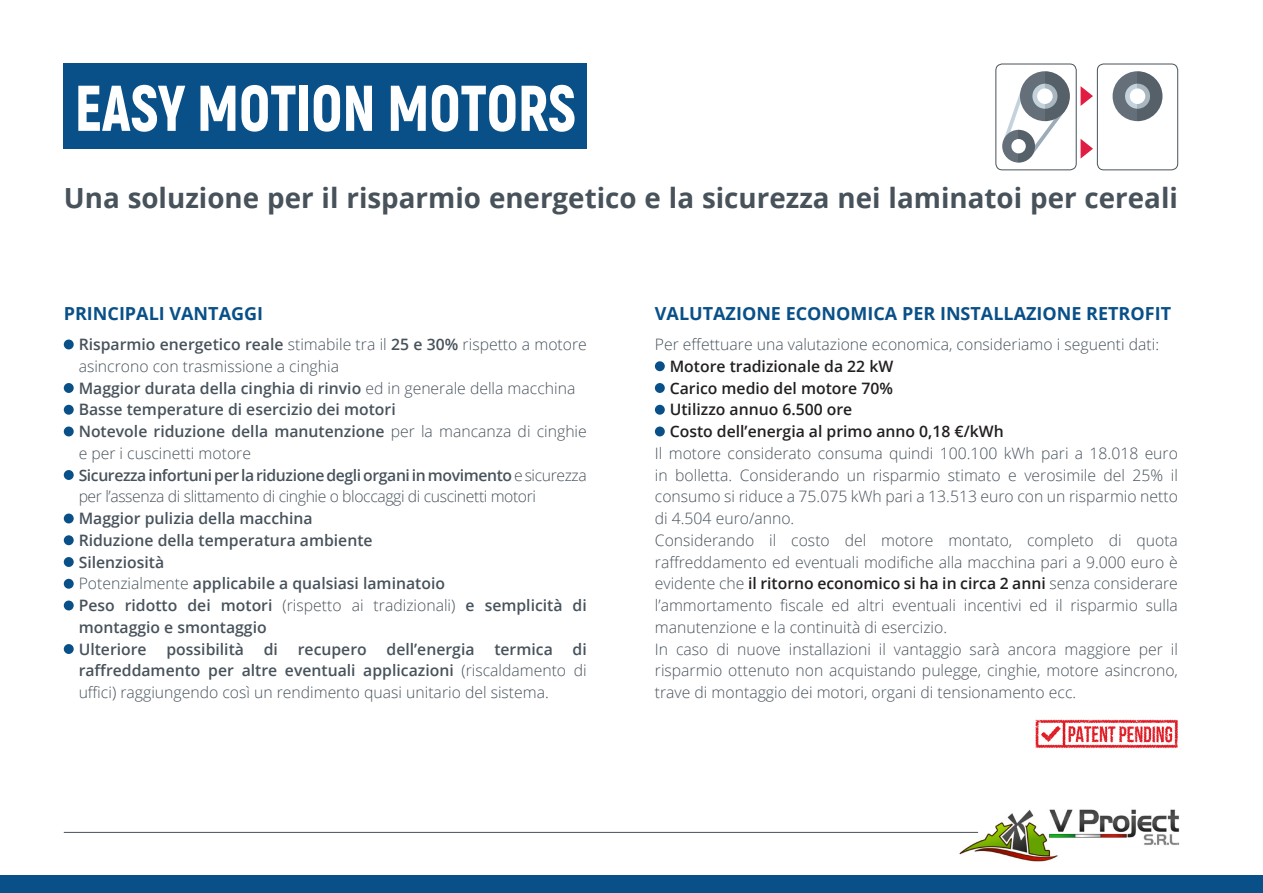
<style>
.page{position:relative;width:1263px;height:893px;background:#fff}
.page>*{position:absolute;margin:0;border:0;box-sizing:border-box;transform-origin:0 0}
.t1{font:900 64.5px "Akrobat";color:#fff;scale:.9 1}
.t2{font:700 27.75px "Open Sans";color:#47525b}
.t3{font:700 18px "Open Sans";color:#095088}
.t4{font:300 15.75px/21.8px "Open Sans";color:#47525b;text-align:justify}
.t5{font:600 15.75px/21.8px "Open Sans";color:#47525b}
.t6{font:300 15.75px/21.8px "Open Sans";letter-spacing:-.025em;color:#47525b}
.t7{font:600 15.75px "Open Sans";color:#231f20}
.s1{font-weight:600}
.s2{font-weight:300}
.s3{font-weight:600;color:#231f20}
</style>
<div class="page">
<div style="left:0;top:876px;width:1263px;height:17px;background:#095088"></div>
<div style="left:64px;top:339px;width:10px;height:10px;background:#095088;border-radius:50%"></div>
<div style="left:64px;top:383px;width:10px;height:10px;background:#095088;border-radius:50%"></div>
<div style="left:64px;top:405px;width:10px;height:10px;background:#095088;border-radius:50%"></div>
<div style="left:64px;top:426px;width:10px;height:10px;background:#095088;border-radius:50%"></div>
<div style="left:64px;top:470px;width:10px;height:10px;background:#095088;border-radius:50%"></div>
<div style="left:64px;top:513px;width:10px;height:10px;background:#095088;border-radius:50%"></div>
<div style="left:64px;top:535px;width:10px;height:10px;background:#095088;border-radius:50%"></div>
<div style="left:64px;top:557px;width:10px;height:10px;background:#095088;border-radius:50%"></div>
<div style="left:64px;top:579px;width:10px;height:10px;background:#095088;border-radius:50%"></div>
<div style="left:64px;top:600px;width:10px;height:10px;background:#095088;border-radius:50%"></div>
<div style="left:64px;top:644px;width:10px;height:10px;background:#095088;border-radius:50%"></div>
<div style="left:655px;top:361px;width:10px;height:10px;background:#095088;border-radius:50%"></div>
<div style="left:655px;top:383px;width:10px;height:10px;background:#095088;border-radius:50%"></div>
<div style="left:655px;top:405px;width:10px;height:10px;background:#095088;border-radius:50%"></div>
<div style="left:655px;top:426px;width:10px;height:10px;background:#095088;border-radius:50%"></div>
<img style="left:958px;top:809px;width:221px;height:53px">
<hr style="left:64px;top:832px;width:914px;height:1px;background:#47525b">
<img style="left:1035px;top:719px;width:143px;height:30px">
<div style="left:64px;top:64px;width:523px;height:85px;background:#095088"></div>
<div style="left:996px;top:64px;width:80px;height:106px;border:1px solid #47525b;border-radius:6px"></div>
<svg style="left:1002px;top:71px;width:68px;height:92px"></svg>
<svg style="left:1018px;top:130px;width:17px;height:33px"></svg>
<div style="left:1097px;top:64px;width:81px;height:106px;border:1px solid #47525b;border-radius:6px"></div>
<svg style="left:1112px;top:71px;width:50px;height:50px"></svg>
<svg style="left:1137px;top:84px;width:13px;height:25px"></svg>
<svg style="left:1080px;top:86px;width:13px;height:20px"></svg>
<svg style="left:1080px;top:139px;width:13px;height:20px"></svg>
<p class="t1" style="left:75px;top:66px;width:558px">EASY MOTION MOTORS</p>
<p class="t2" style="left:64px;top:179px;width:1116px">Una soluzione per il risparmio energetico e la sicurezza nei laminatoi per cereali</p>
<p class="t3" style="left:64px;top:301px;width:201px">PRINCIPALI VANTAGGI</p>
<p class="t4" style="left:79px;top:333px;width:510px"><span class="s1">Risparmio energetico reale</span> stimabile tra il <span class="s1">25 e 30%</span> rispetto a motore asincrono con trasmissione a cinghia</p>
<p class="t5" style="left:79px;top:377px;width:498px">Maggior durata della cinghia di rinvio <span class="s2">ed in generale della macchina</span></p>
<p class="t5" style="left:79px;top:399px;width:319px">Basse temperature di esercizio dei motori</p>
<p class="t4" style="left:79px;top:420px;width:510px"><span class="s1">Notevole riduzione della manutenzione</span> per la mancanza di cinghie e per i cuscinetti motore</p>
<p class="t6" style="left:79px;top:464px;width:510px"><span class="s1">Sicurezza infortuni per la riduzione degli organi in movimento</span> e sicurezza per l’assenza di slittamento di cinghie o bloccaggi di cuscinetti motori</p>
<p class="t5" style="left:79px;top:507px;width:236px">Maggior pulizia della macchina</p>
<p class="t5" style="left:79px;top:529px;width:295px">Riduzione della temperatura ambiente</p>
<p class="t5" style="left:79px;top:551px;width:87px">Silenziosità</p>
<p class="t5" style="left:79px;top:573px;width:368px"><span class="s2">Potenzialmente</span> applicabile a qualsiasi laminatoio</p>
<p class="t5" style="left:79px;top:594px;width:510px">Peso ridotto dei motori <span class="s2">(rispetto ai tradizionali)</span> e semplicità di montaggio e smontaggio</p>
<p class="t5" style="left:79px;top:638px;width:70px">Ulteriore</p>
<p class="t5" style="left:166px;top:638px;width:79px">possibilità</p>
<p class="t5" style="left:264px;top:638px;width:16px">di</p>
<p class="t5" style="left:298px;top:638px;width:70px">recupero</p>
<p class="t5" style="left:387px;top:638px;width:89px">dell’energia</p>
<p class="t5" style="left:494px;top:638px;width:60px">termica</p>
<p class="t4" style="left:79px;top:638px;width:510px;text-indent:494px"><span class="s1">di raffreddamento per altre eventuali applicazioni</span> (riscaldamento di uffici) raggiungendo così un rendimento quasi unitario del sistema.</p>
<p class="t3" style="left:655px;top:301px;width:518px">VALUTAZIONE ECONOMICA PER INSTALLAZIONE RETROFIT</p>
<p class="t4" style="left:655px;top:333px;width:506px">Per effettuare una valutazione economica, consideriamo i seguenti dati:</p>
<p class="t7" style="left:670px;top:355px;width:225px">Motore tradizionale da 22 kW</p>
<p class="t7" style="left:670px;top:377px;width:225px">Carico medio del motore 70%</p>
<p class="t7" style="left:670px;top:399px;width:184px">Utilizzo annuo 6.500 ore</p>
<p class="t7" style="left:670px;top:421px;width:335px">Costo dell’energia al primo anno 0,18 €/kWh</p>
<p class="t4" style="left:655px;top:442px;width:525px">Il motore considerato consuma quindi 100.100 kWh pari a 18.018 euro in bolletta. Considerando un risparmio stimato e verosimile del 25% il consumo si riduce a 75.075 kWh pari a 13.513 euro con un risparmio netto di 4.504 euro/anno.</p>
<p class="t4" style="left:655px;top:529px;width:525px">Considerando il costo del motore montato, completo di quota raffreddamento ed eventuali modifiche alla macchina pari a 9.000 euro è evidente che <span class="s3">il ritorno economico si ha in circa 2 anni</span> senza considerare l’ammortamento fiscale ed altri eventuali incentivi ed il risparmio sulla manutenzione e la continuità di esercizio.</p>
<p class="t4" style="left:655px;top:638px;width:525px">In caso di nuove installazioni il vantaggio sarà ancora maggiore per il risparmio ottenuto non acquistando pulegge, cinghie, motore asincrono, trave di montaggio dei motori, organi di tensionamento ecc.</p>
</div>
